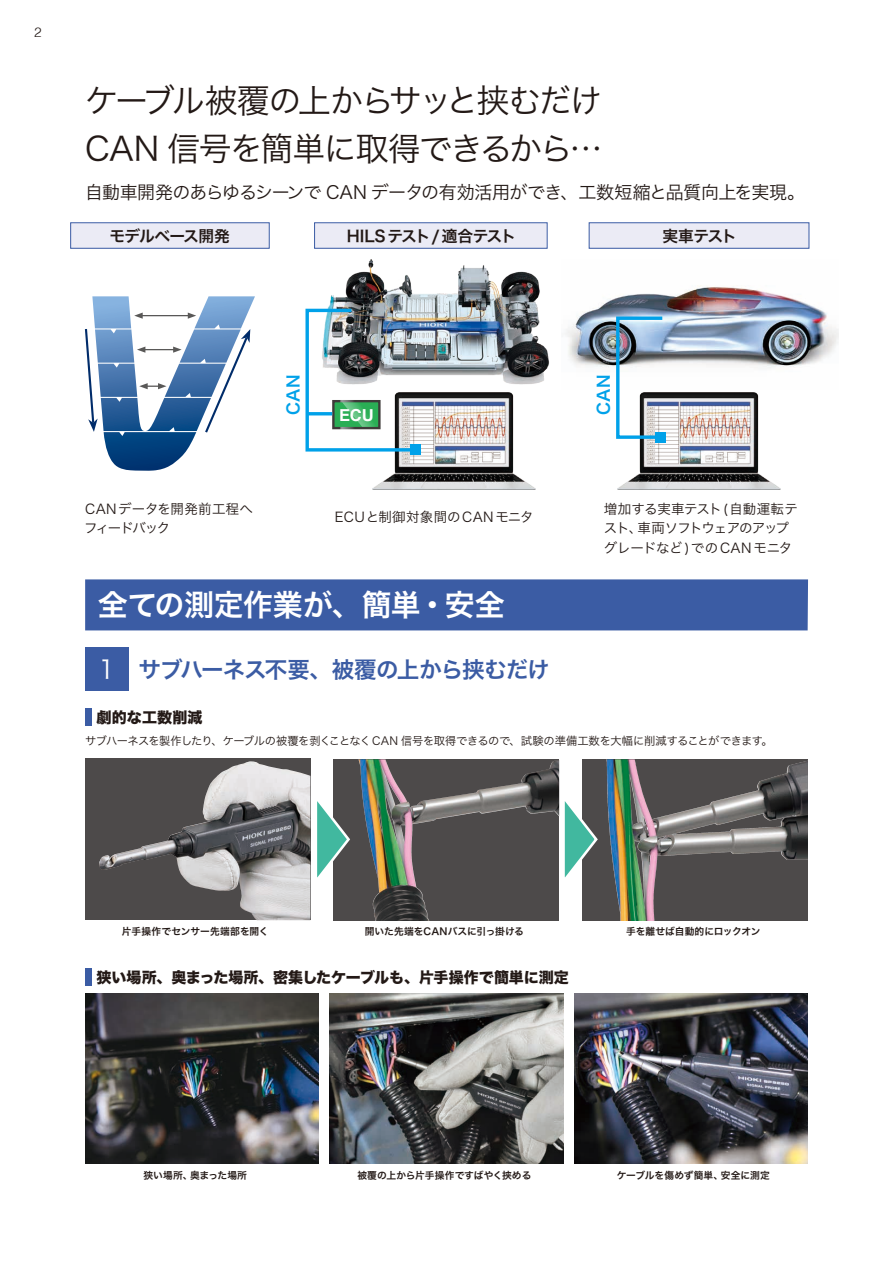
<style>
.page{position:relative;width:893px;height:1263px;background:#fff}
.page>*{position:absolute;margin:0;border:0;box-sizing:border-box;transform-origin:0 0}
.t1{font:33px/48px "Hira Kaku Pro N W3";letter-spacing:-.065em;color:#231916}
.t2{font:30px "Hira Kaku Pro N W6";letter-spacing:-.015em;color:#fff}
.t3{font:25.5px "Hira Kaku Pro N W3";color:#fff}
.t4{font:22.5px "Hira Kaku Pro N W6";letter-spacing:-.04em;color:#3b5ca4}
.t5{font:18px "Hiragino Sans W3";letter-spacing:-.03em;color:#231916}
.t6{font:16.5px "Hiragino Sans W6";color:#00a1e9}
.t7{font:700 16.5px "Helvetica";color:#fff}
.t8{font:15.75px "Hiragino Sans W6";letter-spacing:-.035em;color:#231916}
.t9{font:15.75px "Hiragino Sans W6";letter-spacing:-.015em;color:#231916}
.t10{font:15px "Hira Kaku Std N W8";color:#231916}
.t11{font:13.5px/19.5px "Hira Kaku Pro N W3";letter-spacing:-.02em;color:#231916}
.t12{font:13.5px/19.5px "Hiragino Sans W3";letter-spacing:-.005em;color:#231916}
.t13{font:13.5px "Hiragino Sans W3";letter-spacing:.025em;color:#231916}
.t14{font:300 13.5px "Helvetica";color:#231916}
.t15{font:11.25px "Hira Kaku Pro N W3";letter-spacing:-.03em;color:#231916}
.t16{font:9.75px "Hira Kaku Pro N W6";color:#231916}
</style>
<div class="page">
<img style="left:328px;top:222px;width:221px;height:163px">
<img style="left:565px;top:285px;width:273px;height:83px">
<img style="left:618px;top:392px;width:162px;height:97px">
<img style="left:373px;top:392px;width:162px;height:97px">
<svg style="left:84px;top:296px;width:171px;height:175px"></svg>
<div style="left:85px;top:648px;width:44px;height:43px;background:#3b5ca4"></div>
<div style="left:85px;top:709px;width:7px;height:17px;background:#3b5ca4"></div>
<div style="left:85px;top:968px;width:7px;height:17px;background:#3b5ca4"></div>
<div style="left:85px;top:759px;width:225px;height:161px;background:#4d4a4a"></div>
<img style="left:99px;top:761px;width:211px;height:159px">
<svg style="left:334px;top:759px;width:225px;height:162px;background:#575653"></svg>
<img style="left:358px;top:759px;width:21px;height:138px">
<svg style="left:583px;top:759px;width:225px;height:162px;background:#565454"></svg>
<img style="left:606px;top:759px;width:125px;height:162px">
<svg style="left:317px;top:790px;width:35px;height:99px"></svg>
<svg style="left:564px;top:790px;width:36px;height:99px"></svg>
<img style="left:330px;top:994px;width:233px;height:170px">
<img style="left:574px;top:994px;width:234px;height:170px">
<img style="left:85px;top:994px;width:234px;height:170px">
<img style="left:305px;top:307px;width:114px;height:146px">
<div style="left:410px;top:444px;width:11px;height:11px;background:#00a1e9"></div>
<img style="left:614px;top:315px;width:52px;height:126px">
<div style="left:655px;top:432px;width:11px;height:11px;background:#00a1e9"></div>
<hr style="left:307px;top:412px;width:25px;height:3px;background:#00a1e9">
<div style="left:85px;top:579px;width:723px;height:51px;background:#3b5ca4"></div>
<div style="left:71px;top:223px;width:198px;height:25px;background:#ebebf5"></div>
<div style="left:70px;top:222px;width:200px;height:27px;border:1px solid #3b5ca4"></div>
<div style="left:315px;top:223px;width:232px;height:25px;background:#ebebf5"></div>
<div style="left:314px;top:222px;width:233px;height:27px;border:1px solid #3b5ca4"></div>
<div style="left:589px;top:223px;width:220px;height:25px;background:#ebebf5"></div>
<div style="left:589px;top:222px;width:220px;height:27px;border:1px solid #3b5ca4"></div>
<h3 class="t14" style="left:34px;top:21px;width:9px">2</h3>
<h1 class="t1" style="left:85px;top:75px;width:519px">ケーブル被覆の上からサッと挟むだけ<br>CAN 信号を簡単に取得できるから…</h1>
<h3 class="t5" style="left:85px;top:176px;width:722px">自動車開発のあらゆるシーンで CAN データの有効活用ができ、工数短縮と品質向上を実現。</h3>
<h3 class="t8" style="left:110px;top:221px;width:122px">モデルベース開発</h3>
<h3 class="t9" style="left:347px;top:221px;width:171px">HILSテスト/適合テスト</h3>
<h3 class="t8" style="left:662px;top:221px;width:76px">実車テスト</h3>
<h3 class="t6" style="left:278px;top:415px;width:41px;rotate:-90deg">CAN</h3>
<h3 class="t6" style="left:589px;top:415px;width:41px;rotate:-90deg">CAN</h3>
<h3 class="t7" style="left:339px;top:401px;width:36px">ECU</h3>
<h3 class="t12" style="left:84px;top:498px;width:170px">CANデータを開発前工程へフィードバック</h3>
<h3 class="t13" style="left:335px;top:505px;width:200px">ECUと制御対象間のCANモニタ</h3>
<h2 class="t2" style="left:98px;top:578px;width:408px">全ての測定作業が、簡単・安全</h2>
<h3 class="t4" style="left:138px;top:649px;width:413px">サブハーネス不要、被覆の上から挟むだけ</h3>
<h3 class="t3" style="left:99px;top:647px;width:18px">1</h3>
<h3 class="t10" style="left:97px;top:709px;width:107px">劇的な工数削減</h3>
<h3 class="t11" style="left:604px;top:498px;width:195px">増加する実車テスト(自動運転テスト、車両ソフトウェアのアップグレードなど )でのCANモニタ</h3>
<p class="t15" style="left:85px;top:730px;width:689px">サブハーネスを製作したり、ケーブルの被覆を剥くことなくCAN 信号を取得できるので、試験の準備工数を大幅に削減することができます。</p>
<p class="t16" style="left:122px;top:923px;width:148px">片手操作でセンサー先端部を開く</p>
<p class="t16" style="left:365px;top:923px;width:160px">開いた先端をCANバスに引っ掛ける</p>
<h3 class="t10" style="left:97px;top:969px;width:474px">狭い場所、奥まった場所、密集したケーブルも、片手操作で簡単に測定</h3>
<p class="t16" style="left:626px;top:923px;width:136px">手を離せば自動的にロックオン</p>
<p class="t16" style="left:144px;top:1166px;width:105px">狭い場所、奥まった場所</p>
<p class="t16" style="left:357px;top:1166px;width:176px">被覆の上から片手操作ですばやく挟める</p>
<p class="t16" style="left:617px;top:1166px;width:155px">ケーブルを傷めず簡単、安全に測定</p>
</div>
